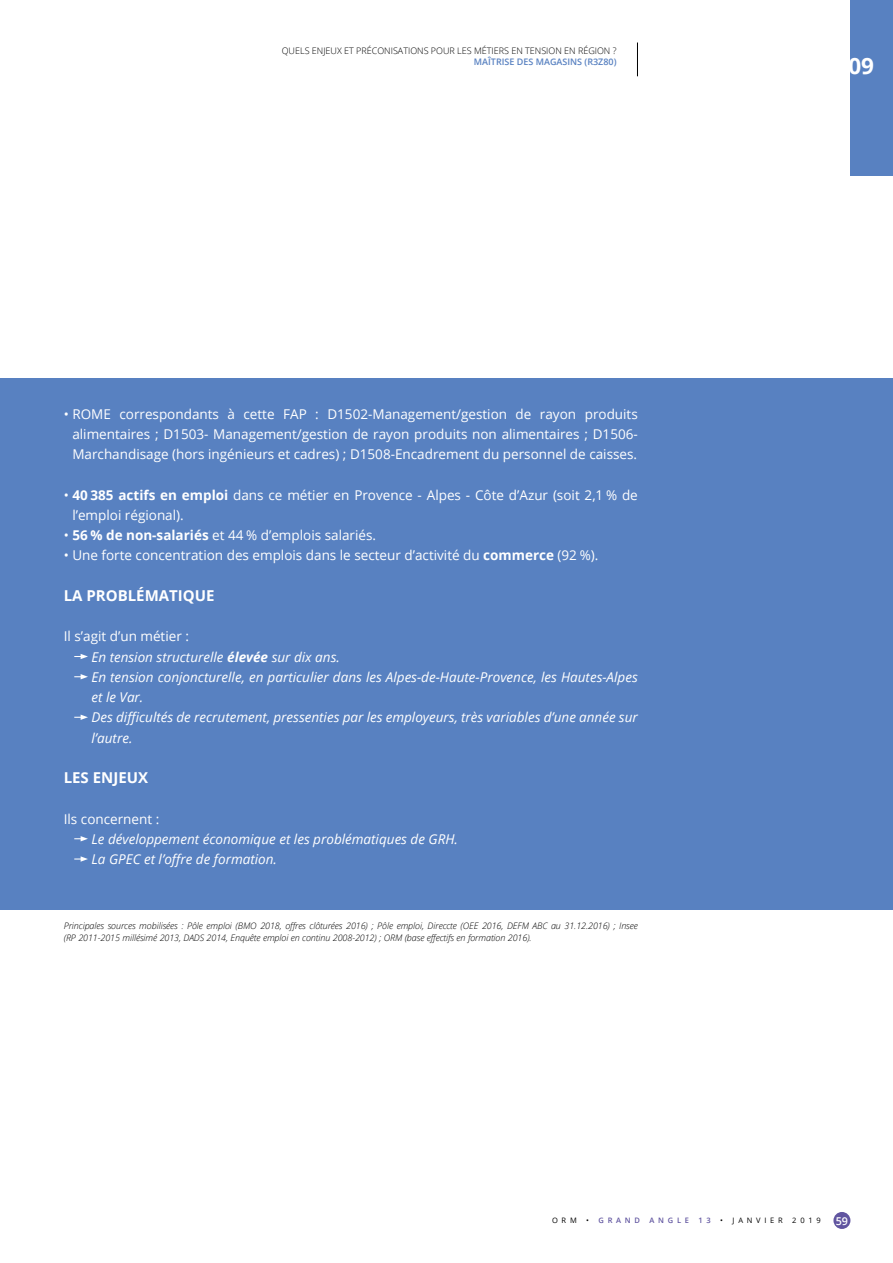
<style>
.page{position:relative;width:893px;height:1263px;background:#fff}
.page>*{position:absolute;margin:0;border:0;box-sizing:border-box;transform-origin:0 0}
.t1{font:700 22.5px "Open Sans";color:#fff}
.t2{font:700 15px "Open Sans";color:#fff}
.t3{font:13.5px/20.2px "Open Sans";color:#fff;text-align:justify}
.t4{font:italic 13.5px/20.2px "Open Sans";color:#fff}
.t5{font:600 10.8px "Open Sans";color:#fff}
.t6{font:italic 300 9px/12px "Open Sans";letter-spacing:-.01em;color:#000}
.t7{font:300 9px "Open Sans";color:#000}
.t8{font:600 9px "Open Sans";color:#5881c1}
.t9{font:7.5px "Open Sans";letter-spacing:.5em;color:#000}
.t10{font:600 7.5px "Open Sans";letter-spacing:.5em;color:#6155a0}
.s1{font-weight:700}
.s2{font-style:normal}
.s3{font-weight:400;color:#000}
</style>
<div class="page">
<div style="left:833px;top:1212px;width:17px;height:17px;background:#6155a0;border-radius:50%"></div>
<div style="left:850px;top:0;width:43px;height:176px;background:#5881c1"></div>
<hr style="left:637px;top:43px;width:1px;height:33px;background:#000">
<div style="left:0;top:378px;width:893px;height:532px;background:#5881c1"></div>
<svg style="left:74px;top:654px;width:14px;height:5px"></svg>
<svg style="left:74px;top:674px;width:14px;height:5px"></svg>
<svg style="left:74px;top:714px;width:14px;height:6px"></svg>
<svg style="left:74px;top:836px;width:14px;height:5px"></svg>
<svg style="left:74px;top:856px;width:14px;height:6px"></svg>
<p class="t7" style="left:282px;top:45px;width:336px">QUELS ENJEUX ET PRÉCONISATIONS POUR LES MÉTIERS EN TENSION EN RÉGION ?</p>
<p class="t8" style="left:474px;top:55px;width:144px">MAÎTRISE DES MAGASINS (R3Z80)</p>
<p class="t3" style="left:72px;top:403px;width:567px;text-indent:-9px">• ROME correspondants à cette FAP : D1502-Management/gestion de rayon produits alimentaires ; D1503- Management/gestion de rayon produits non alimentaires ; D1506- Marchandisage (hors ingénieurs et cadres) ; D1508-Encadrement du personnel de caisses.</p>
<p class="t3" style="left:72px;top:484px;width:567px;text-indent:-9px">• <span class="s1">40 385 actifs en emploi</span> dans ce métier en Provence - Alpes - Côte d’Azur (soit 2,1 % de l’emploi régional).</p>
<p class="t3" style="left:64px;top:525px;width:314px">• <span class="s1">56 % de non-salariés</span> et 44 % d’emplois salariés.</p>
<p class="t3" style="left:64px;top:545px;width:536px">• Une forte concentration des emplois dans le secteur d’activité du <span class="s1">commerce</span> (92 %).</p>
<p class="t2" style="left:64px;top:585px;width:152px">LA PROBLÉMATIQUE</p>
<p class="t4" style="left:91px;top:626px;width:548px;text-indent:-28px"><span class="s2">Il s’agit d’un métier :<br></span>En tension structurelle <span class="s1">élevée</span> sur dix ans.<br>En tension conjoncturelle, en particulier dans les Alpes-de-Haute-Provence, les Hautes-Alpes et le Var.<br>Des difficultés de recrutement, pressenties par les employeurs, très variables d’une année sur l’autre.</p>
<p class="t2" style="left:64px;top:767px;width:86px">LES ENJEUX</p>
<p class="t3" style="left:64px;top:808px;width:97px">Ils concernent :</p>
<p class="t4" style="left:91px;top:828px;width:368px">Le développement économique et les problématiques de GRH.<br>La GPEC et l’offre de formation.</p>
<p class="t6" style="left:64px;top:919px;width:576px">Principales sources mobilisées : Pôle emploi (BMO 2018, offres clôturées 2016) ; Pôle emploi, Direccte (OEE 2016, DEFM ABC au 31.12.2016) ; Insee (RP 2011-2015 millésimé 2013, DADS 2014, Enquête emploi en continu 2008-2012) ; ORM (base effectifs en formation 2016).</p>
<h1 class="t1" style="left:848px;top:50px;width:27px">09</h1>
<p class="t9" style="left:552px;top:1215px;width:26px">ORM</p>
<p class="t10" style="left:586px;top:1215px;width:55px"><span class="s3">•</span> GRAND</p>
<p class="t10" style="left:650px;top:1215px;width:41px">ANGLE</p>
<p class="t10" style="left:698px;top:1215px;width:14px">1 3</p>
<p class="t9" style="left:720px;top:1215px;width:64px">• JANVIER</p>
<p class="t9" style="left:792px;top:1215px;width:30px">2019</p>
<p class="t5" style="left:836px;top:1213px;width:14px">59</p>
</div>
